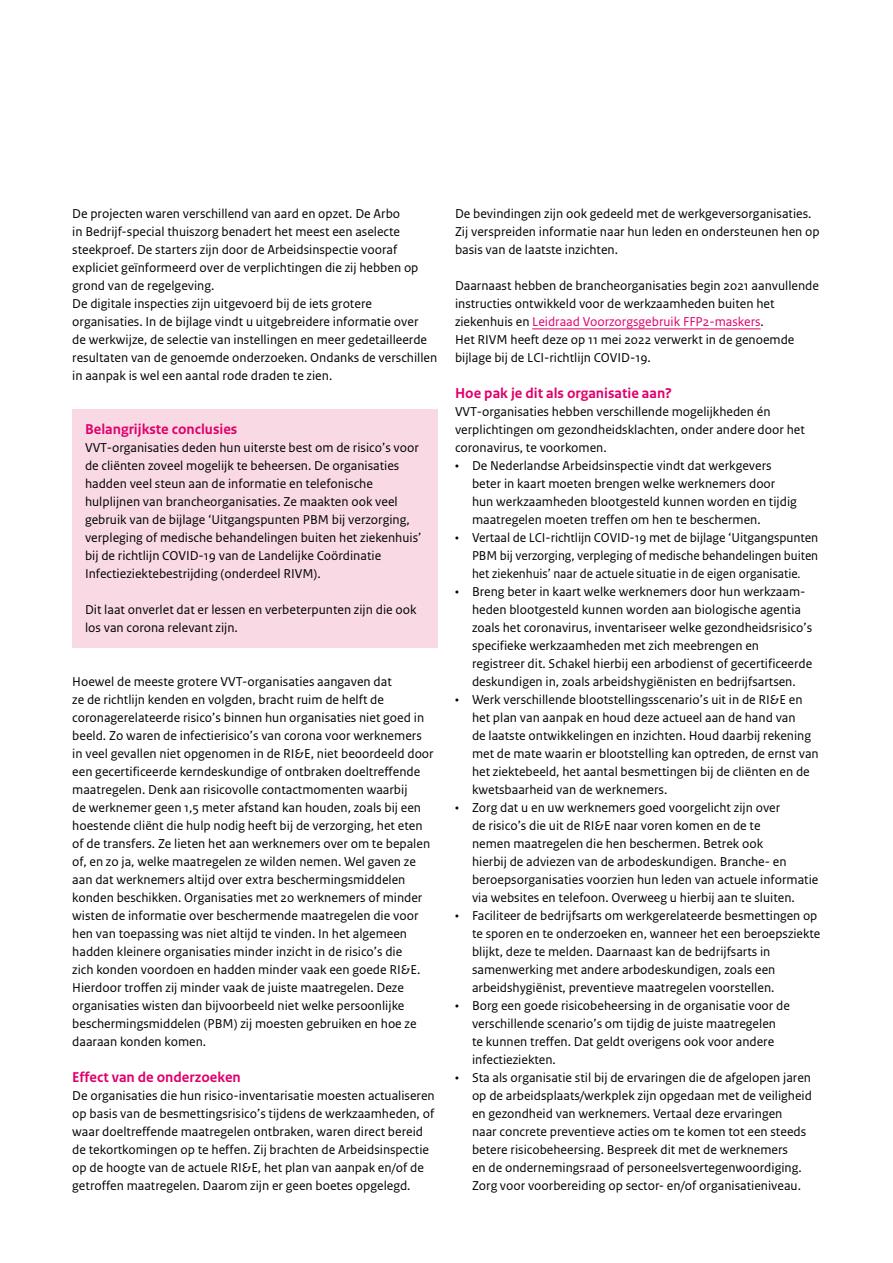
<style>
.page{position:relative;width:893px;height:1263px;background:#fff}
.page>*{position:absolute;margin:0;border:0;box-sizing:border-box;transform-origin:0 0}
.H2_Alineakop_Sans{font:700 15px "Rijksoverheid Sans Text";color:#e0006c}
.H2_Alineakop_Sans_ka{font:700 15px "Rijksoverheid Sans Text";color:#e0006c}
.P_Broodtekst_Sans{font:13.5px/18px "Rijksoverheid Sans Text";color:#000}
.P_Broodtekst_Kader{font:13.5px/18px "Rijksoverheid Sans Text";color:#000}
.s1{color:#e0006c}
.s2{font-style:italic}
</style>
<div class="page">
<div style="left:72px;top:409px;width:366px;height:28px;background:#f9dae4"></div>
<div style="left:72px;top:428px;width:366px;height:165px;background:#f9dae4"></div>
<div style="left:72px;top:590px;width:366px;height:57px;background:#f9dae4"></div>
<hr style="left:532px;top:328px;width:229px;height:1px;background:#e0006c">
<p class="P_Broodtekst_Sans" style="left:72px;top:205px;width:348px">De projecten waren verschillend van aard en opzet. De Arbo<br>in Bedrijf-special thuiszorg benadert het meest een aselecte steekproef. De starters zijn door de Arbeidsinspectie vooraf expliciet geïnformeerd over de verplichtingen die zij hebben op grond van de regelgeving.</p>
<p class="P_Broodtekst_Sans" style="left:72px;top:295px;width:366px">De digitale inspecties zijn uitgevoerd bij de iets grotere organisaties. In de bijlage vindt u uitgebreidere informatie over<br>de werkwijze, de selectie van instellingen en meer gedetailleerde resultaten van de genoemde onderzoeken. Ondanks de verschillen in aanpak is wel een aantal rode draden te zien.</p>
<h2 class="H2_Alineakop_Sans_ka" style="left:85px;top:420px;width:154px">Belangrijkste conclusies</h2>
<p class="P_Broodtekst_Kader" style="left:85px;top:439px;width:338px">VVT-organisaties deden hun uiterste best om de risico’s voor de cliënten zoveel mogelijk te beheersen. De organisaties hadden veel steun aan de informatie en telefonische hulplijnen van brancheorganisaties. Ze maakten ook veel gebruik van de bijlage ‘Uitgangspunten PBM bij verzorging, verpleging of medische behandelingen buiten het ziekenhuis’ bij de richtlijn COVID-19 van de Landelijke Coördinatie Infectieziektebestrijding (onderdeel RIVM).</p>
<p class="P_Broodtekst_Kader" style="left:85px;top:601px;width:333px">Dit laat onverlet dat er lessen en verbeterpunten zijn die ook los van corona relevant zijn.</p>
<p class="P_Broodtekst_Sans" style="left:72px;top:673px;width:363px">Hoewel de meeste grotere VVT-organisaties aangaven dat<br>ze de richtlijn kenden en volgden, bracht ruim de helft de coronagerelateerde risico’s binnen hun organisaties niet goed in beeld. Zo waren de infectierisico’s van corona voor werknemers in veel gevallen niet opgenomen in de RI&amp;E, niet beoordeeld door een gecertificeerde kerndeskundige of ontbraken doeltreffende maatregelen. Denk aan risicovolle contactmomenten waarbij<br>de werknemer geen 1,5 meter afstand kan houden, zoals bij een hoestende cliënt die hulp nodig heeft bij de verzorging, het eten of de transfers. Ze lieten het aan werknemers over om te bepalen of, en zo ja, welke maatregelen ze wilden nemen. Wel gaven ze aan dat werknemers altijd over extra beschermingsmiddelen konden beschikken. Organisaties met 20 werknemers of minder wisten de informatie over beschermende maatregelen die voor hen van toepassing was niet altijd te vinden. In het algemeen hadden kleinere organisaties minder inzicht in de risico’s die<br>zich konden voordoen en hadden minder vaak een goede RI&amp;E.<br>Hierdoor troffen zij minder vaak de juiste maatregelen. Deze organisaties wisten dan bijvoorbeeld niet welke persoonlijke beschermingsmiddelen (PBM) zij moesten gebruiken en hoe ze daaraan konden komen.</p>
<h2 class="H2_Alineakop_Sans" style="left:72px;top:1068px;width:170px">Effect van de onderzoeken</h2>
<p class="P_Broodtekst_Sans" style="left:72px;top:1087px;width:364px">De organisaties die hun risico-inventarisatie moesten actualiseren op basis van de besmettingsrisico’s tijdens de werkzaamheden, of waar doeltreffende maatregelen ontbraken, waren direct bereid de tekortkomingen op te heffen. Zij brachten de Arbeidsinspectie op de hoogte van de actuele RI&amp;E, het plan van aanpak en/of de getroffen maatregelen. Daarom zijn er geen boetes opgelegd.</p>
<p class="P_Broodtekst_Sans" style="left:455px;top:205px;width:366px">De bevindingen zijn ook gedeeld met de werkgeversorganisaties.<br>Zij verspreiden informatie naar hun leden en ondersteunen hen op basis van de laatste inzichten.</p>
<p class="P_Broodtekst_Sans" style="left:455px;top:277px;width:366px">Daarnaast hebben de brancheorganisaties begin 2021 aanvullende instructies ontwikkeld voor de werkzaamheden buiten het ziekenhuis en <span class="s1">Leidraad Voorzorgsgebruik FFP2-maskers</span>.</p>
<p class="P_Broodtekst_Sans" style="left:455px;top:331px;width:341px">Het RIVM heeft deze op 11 mei 2022 verwerkt in de genoemde bijlage bij de LCI-richtlijn COVID-19.</p>
<h2 class="H2_Alineakop_Sans" style="left:455px;top:384px;width:219px">Hoe pak je dit als organisatie aan?</h2>
<p class="P_Broodtekst_Sans" style="left:455px;top:403px;width:351px">VVT-organisaties hebben verschillende mogelijkheden én verplichtingen om gezondheidsklachten, onder andere door het coronavirus, te voorkomen.</p>
<p class="P_Broodtekst_Sans" style="left:472px;top:457px;width:326px;text-indent:-17px">• De Nederlandse Arbeidsinspectie vindt dat werkgevers beter in kaart moeten brengen welke werknemers door hun werkzaamheden blootgesteld kunnen worden en tijdig maatregelen moeten treffen om hen te beschermen.</p>
<p class="P_Broodtekst_Sans" style="left:472px;top:529px;width:348px;text-align:justify;text-indent:-17px">• Vertaal de LCI-richtlijn COVID-19 met de bijlage ‘Uitgangspunten PBM bij verzorging, verpleging of medische behandelingen buiten het ziekenhuis’ naar de actuele situatie in de eigen organisatie<span class="s2">.</span></p>
<p class="P_Broodtekst_Sans" style="left:472px;top:583px;width:342px;text-indent:-17px">• Breng beter in kaart welke werknemers door hun werkzaam&shy;heden blootgesteld kunnen worden aan biologische agentia zoals het coronavirus, inventariseer welke gezondheidsrisico’s specifieke werkzaamheden met zich meebrengen en registreer dit. Schakel hierbij een arbodienst of gecertificeerde deskundigen in, zoals arbeidshygiënisten en bedrijfsartsen.</p>
<p class="P_Broodtekst_Sans" style="left:472px;top:691px;width:348px;text-indent:-17px">• Werk verschillende blootstellingsscenario’s uit in de RI&amp;E en het plan van aanpak en houd deze actueel aan de hand van<br>de laatste ontwikkelingen en inzichten. Houd daarbij rekening met de mate waarin er blootstelling kan optreden, de ernst van het ziektebeeld, het aantal besmettingen bij de cliënten en de kwetsbaarheid van de werknemers.</p>
<p class="P_Broodtekst_Sans" style="left:472px;top:799px;width:348px;text-indent:-17px">• Zorg dat u en uw werknemers goed voorgelicht zijn over<br>de risico’s die uit de RI&amp;E naar voren komen en de te<br>nemen maatregelen die hen beschermen. Betrek ook<br>hierbij de adviezen van de arbodeskundigen. Branche- en beroepsorganisaties voorzien hun leden van actuele informatie via websites en telefoon. Overweeg u hierbij aan te sluiten.</p>
<p class="P_Broodtekst_Sans" style="left:472px;top:907px;width:350px;text-indent:-17px">• Faciliteer de bedrijfsarts om werkgerelateerde besmettingen op te sporen en te onderzoeken en, wanneer het een beroepsziekte blijkt, deze te melden. Daarnaast kan de bedrijfsarts in samenwerking met andere arbodeskundigen, zoals een arbeidshygiënist, preventieve maatregelen voorstellen.</p>
<p class="P_Broodtekst_Sans" style="left:472px;top:997px;width:319px;text-indent:-17px">• Borg een goede risicobeheersing in de organisatie voor de verschillende scenario’s om tijdig de juiste maatregelen te kunnen treffen. Dat geldt overigens ook voor andere infectieziekten.</p>
<p class="P_Broodtekst_Sans" style="left:472px;top:1069px;width:342px;text-indent:-17px">• Sta als organisatie stil bij de ervaringen die de afgelopen jaren op de arbeidsplaats/werkplek zijn opgedaan met de veiligheid en gezondheid van werknemers. Vertaal deze ervaringen<br>naar concrete preventieve acties om te komen tot een steeds betere risicobeheersing. Bespreek dit met de werknemers<br>en de ondernemingsraad of personeelsvertegenwoordiging.<br>Zorg voor voorbereiding op sector- en/of organisatieniveau.</p>
</div>
